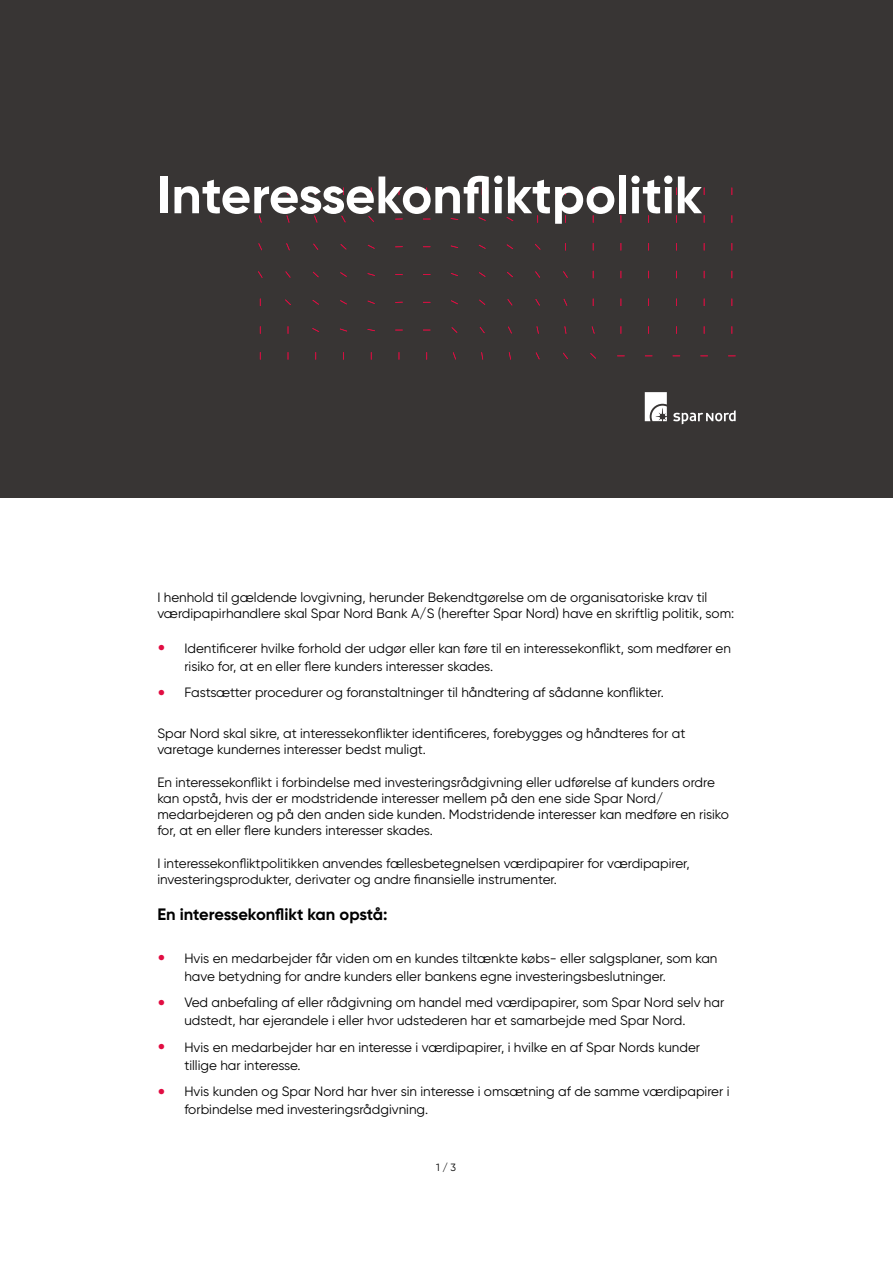
<style>
.page{position:relative;width:893px;height:1263px;background:#fff}
.page>*{position:absolute;margin:0;border:0;box-sizing:border-box;transform-origin:0 0}
.t1{font:700 52.5px "Gilroy";color:#fff}
.t2{font:700 16.5px "Gilroy";letter-spacing:-.01em;color:#000}
.t3{font:13.5px/16.2px "Gilroy";color:#000}
.t4{font:10.5px "Gilroy";color:#000}
.s1{font-size:27px;color:#e10d42}
</style>
<div class="page">
<div style="left:0;top:0;width:893px;height:497px;background:#383534"></div>
<svg style="left:259px;top:215px;width:3px;height:8px"></svg>
<svg style="left:314px;top:215px;width:3px;height:8px"></svg>
<svg style="left:341px;top:216px;width:5px;height:6px"></svg>
<svg style="left:368px;top:216px;width:6px;height:6px"></svg>
<svg style="left:451px;top:218px;width:7px;height:2px"></svg>
<svg style="left:479px;top:217px;width:7px;height:4px"></svg>
<svg style="left:258px;top:243px;width:4px;height:7px"></svg>
<svg style="left:286px;top:243px;width:4px;height:7px"></svg>
<svg style="left:313px;top:244px;width:5px;height:6px"></svg>
<svg style="left:368px;top:245px;width:7px;height:4px"></svg>
<svg style="left:479px;top:245px;width:7px;height:4px"></svg>
<svg style="left:507px;top:244px;width:6px;height:5px"></svg>
<svg style="left:535px;top:244px;width:5px;height:6px"></svg>
<svg style="left:258px;top:271px;width:4px;height:7px"></svg>
<svg style="left:285px;top:271px;width:5px;height:7px"></svg>
<svg style="left:313px;top:272px;width:6px;height:5px"></svg>
<svg style="left:340px;top:272px;width:7px;height:5px"></svg>
<svg style="left:368px;top:273px;width:7px;height:3px"></svg>
<svg style="left:479px;top:272px;width:6px;height:5px"></svg>
<svg style="left:535px;top:271px;width:5px;height:7px"></svg>
<svg style="left:563px;top:271px;width:5px;height:7px"></svg>
<svg style="left:285px;top:299px;width:6px;height:6px"></svg>
<svg style="left:313px;top:300px;width:6px;height:5px"></svg>
<svg style="left:340px;top:300px;width:7px;height:4px"></svg>
<svg style="left:368px;top:301px;width:7px;height:3px"></svg>
<svg style="left:451px;top:300px;width:7px;height:4px"></svg>
<svg style="left:479px;top:300px;width:6px;height:5px"></svg>
<svg style="left:507px;top:299px;width:5px;height:6px"></svg>
<svg style="left:535px;top:299px;width:5px;height:7px"></svg>
<svg style="left:312px;top:328px;width:7px;height:4px"></svg>
<svg style="left:367px;top:329px;width:8px;height:2px"></svg>
<svg style="left:480px;top:327px;width:5px;height:6px"></svg>
<svg style="left:508px;top:327px;width:4px;height:6px"></svg>
<svg style="left:564px;top:326px;width:2px;height:8px"></svg>
<svg style="left:592px;top:326px;width:3px;height:8px"></svg>
<svg style="left:590px;top:353px;width:6px;height:6px"></svg>
<svg style="left:563px;top:353px;width:5px;height:6px"></svg>
<svg style="left:536px;top:352px;width:4px;height:7px"></svg>
<svg style="left:509px;top:352px;width:2px;height:8px"></svg>
<svg style="left:481px;top:352px;width:2px;height:8px"></svg>
<svg style="left:453px;top:352px;width:3px;height:7px"></svg>
<svg style="left:673px;top:410px;width:63px;height:14px"></svg>
<svg style="left:645px;top:392px;width:22px;height:29px"></svg>
<h1 class="t1" style="left:157px;top:162px;width:546px">Interessekonfliktpolitik</h1>
<p class="t3" style="left:157px;top:589px;width:578px">I henhold til gældende lovgivning, herunder Bekendtgørelse om de organisatoriske krav til værdipapirhandlere skal Spar Nord Bank A/S (herefter Spar Nord) have en skriftlig politik, som:</p>
<p class="t3" style="left:184px;top:639px;width:548px;line-height:18px;text-indent:-27px"><span class="s1">•</span> Identificerer hvilke forhold der udgør eller kan føre til en interessekonflikt, som medfører en risiko for, at en eller flere kunders interesser skades.</p>
<p class="t3" style="left:157px;top:684px;width:508px"><span class="s1">•</span> Fastsætter procedurer og foranstaltninger til håndtering af sådanne konflikter.</p>
<p class="t3" style="left:157px;top:725px;width:530px">Spar Nord skal sikre, at interessekonflikter identificeres, forebygges og håndteres for at varetage kundernes interesser bedst muligt.</p>
<p class="t3" style="left:157px;top:774px;width:573px">En interessekonflikt i forbindelse med investeringsrådgivning eller udførelse af kunders ordre kan opstå, hvis der er modstridende interesser mellem på den ene side Spar Nord/ medarbejderen og på den anden side kunden. Modstridende interesser kan medføre en risiko for, at en eller flere kunders interesser skades.</p>
<p class="t3" style="left:157px;top:855px;width:534px">I interessekonfliktpolitikken anvendes fællesbetegnelsen værdipapirer for værdipapirer, investeringsprodukter, derivater og andre finansielle instrumenter.</p>
<p class="t2" style="left:157px;top:904px;width:232px">En interessekonflikt kan opstå:</p>
<p class="t3" style="left:184px;top:949px;width:535px;line-height:18px;text-indent:-27px"><span class="s1">•</span> Hvis en medarbejder får viden om en kundes tiltænkte købs- eller salgsplaner, som kan have betydning for andre kunders eller bankens egne investeringsbeslutninger.</p>
<p class="t3" style="left:184px;top:993px;width:541px;line-height:18px;text-indent:-27px"><span class="s1">•</span> Ved anbefaling af eller rådgivning om handel med værdipapirer, som Spar Nord selv har udstedt, har ejerandele i eller hvor udstederen har et samarbejde med Spar Nord.</p>
<p class="t3" style="left:184px;top:1038px;width:517px;line-height:18px;text-indent:-27px"><span class="s1">•</span> Hvis en medarbejder har en interesse i værdipapirer, i hvilke en af Spar Nords kunder tillige har interesse.</p>
<p class="t3" style="left:184px;top:1082px;width:547px;line-height:18px;text-indent:-27px"><span class="s1">•</span> Hvis kunden og Spar Nord har hver sin interesse i omsætning af de samme værdipapirer i forbindelse med investeringsrådgivning.</p>
<p class="t4" style="left:436px;top:1161px;width:21px">1 / 3</p>
</div>
